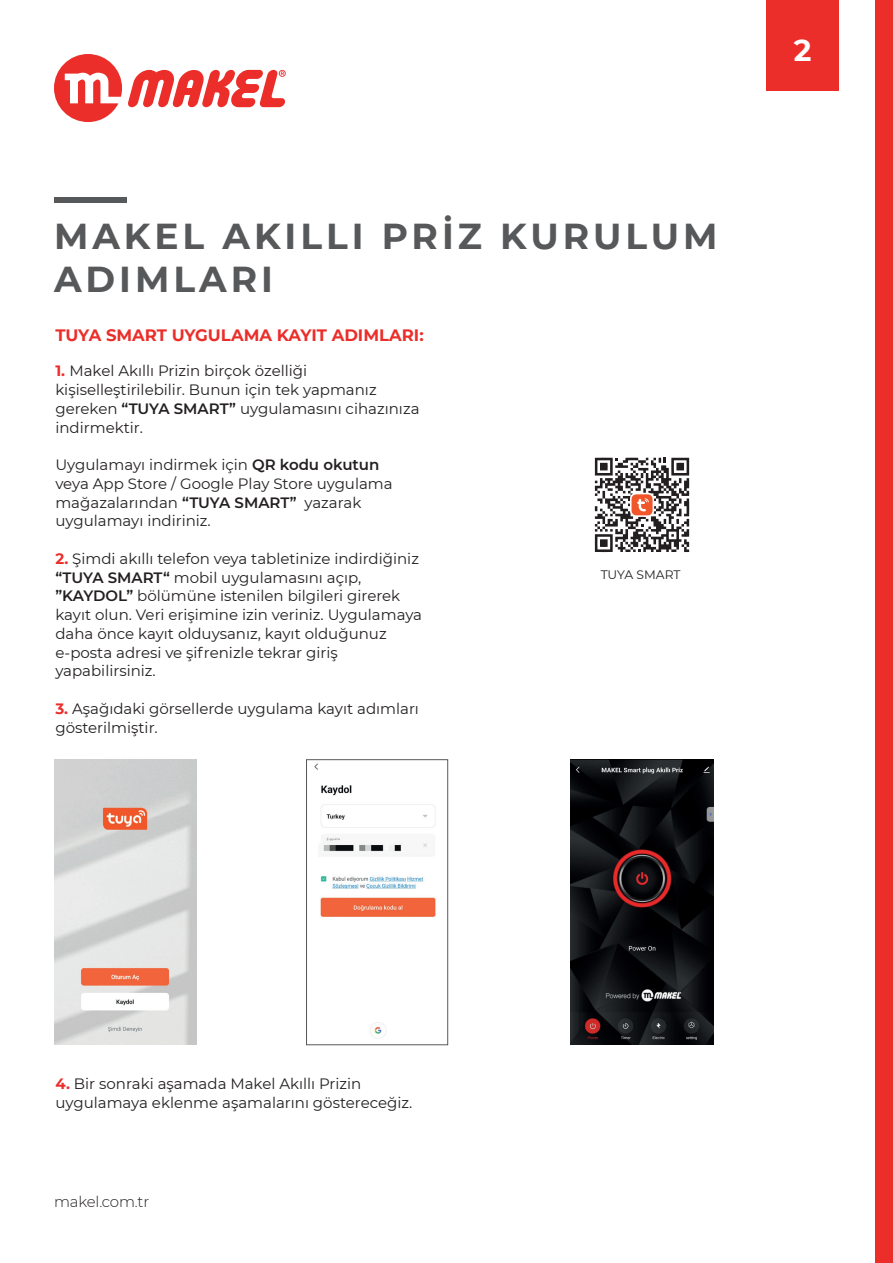
<style>
.page{position:relative;width:893px;height:1263px;background:#fff}
.page>*{position:absolute;margin:0;border:0;box-sizing:border-box;transform-origin:0 0}
.t1{font:700 36px/43.2px "Montserrat";letter-spacing:.11em;color:#57585a}
.t2{font:700 30px "Montserrat";color:#fff}
.t3{font:700 16.5px "Montserrat";color:#eb2e2a}
.t4{font:15px/18.8px "Montserrat";color:#231f20}
.t5{font:300 15px "Montserrat";letter-spacing:-.01em;color:#231f20}
.t6{font:12.3px "Montserrat";letter-spacing:-.01em;color:#231f20}
.s1{font-weight:700;color:#eb2e2a}
.s2{font-weight:600}
</style>
<div class="page">
<div style="left:54px;top:198px;width:73px;height:5px;background:#57585a"></div>
<svg style="left:54px;top:54px;width:232px;height:68px"></svg>
<div style="left:766px;top:0;width:73px;height:90px;background:#eb2e2a"></div>
<img style="left:571px;top:760px;width:142px;height:285px">
<img style="left:314px;top:763px;width:122px;height:276px">
<div style="left:306px;top:759px;width:142px;height:286px;border:1px solid #57585a"></div>
<img style="left:54px;top:760px;width:143px;height:285px">
<svg style="left:594px;top:457px;width:96px;height:96px"></svg>
<svg style="left:595px;top:458px;width:94px;height:94px"></svg>
<div style="left:875px;top:0;width:18px;height:1263px;background:#eb2e2a"></div>
<h1 class="t1" style="left:54px;top:213px;width:665px">MAKEL AKILLI PRİZ KURULUM<br>ADIMLARI</h1>
<p class="t3" style="left:55px;top:323px;width:370px">TUYA SMART UYGULAMA KAYIT ADIMLARI:</p>
<p class="t4" style="left:55px;top:361px;width:366px"><span class="s1">1.</span> Makel Akıllı Prizin birçok özelliği kişiselleştirilebilir. Bunun için tek yapmanız gereken <span class="s2">“TUYA SMART”</span> uygulamasını cihazınıza indirmektir.</p>
<p class="t4" style="left:55px;top:455px;width:339px">Uygulamayı indirmek için <span class="s2">QR kodu okutun </span>veya App Store / Google Play Store uygulama mağazalarından <span class="s2">“TUYA SMART”</span> yazarak uygulamayı indiriniz.</p>
<p class="t4" style="left:55px;top:548px;width:368px"><span class="s1">2.</span> Şimdi akıllı telefon veya tabletinize indirdiğiniz <span class="s2">“TUYA SMART“</span> mobil uygulamasını açıp, <span class="s2">”KAYDOL”</span> bölümüne istenilen bilgileri girerek kayıt olun. Veri erişimine izin veriniz. Uygulamaya daha önce kayıt olduysanız, kayıt olduğunuz e-posta adresi ve şifrenizle tekrar giriş yapabilirsiniz.</p>
<p class="t4" style="left:55px;top:698px;width:365px"><span class="s1">3.</span> Aşağıdaki görsellerde uygulama kayıt adımları gösterilmiştir.</p>
<p class="t6" style="left:601px;top:566px;width:81px">TUYA SMART</p>
<h2 class="t2" style="left:794px;top:28px;width:19px">2</h2>
<p class="t4" style="left:55px;top:1073px;width:358px"><span class="s1">4.</span> Bir sonraki aşamada Makel Akıllı Prizin uygulamaya eklenme aşamalarını göstereceğiz.</p>
<p class="t5" style="left:54px;top:1192px;width:97px">makel.com.tr</p>
</div>
